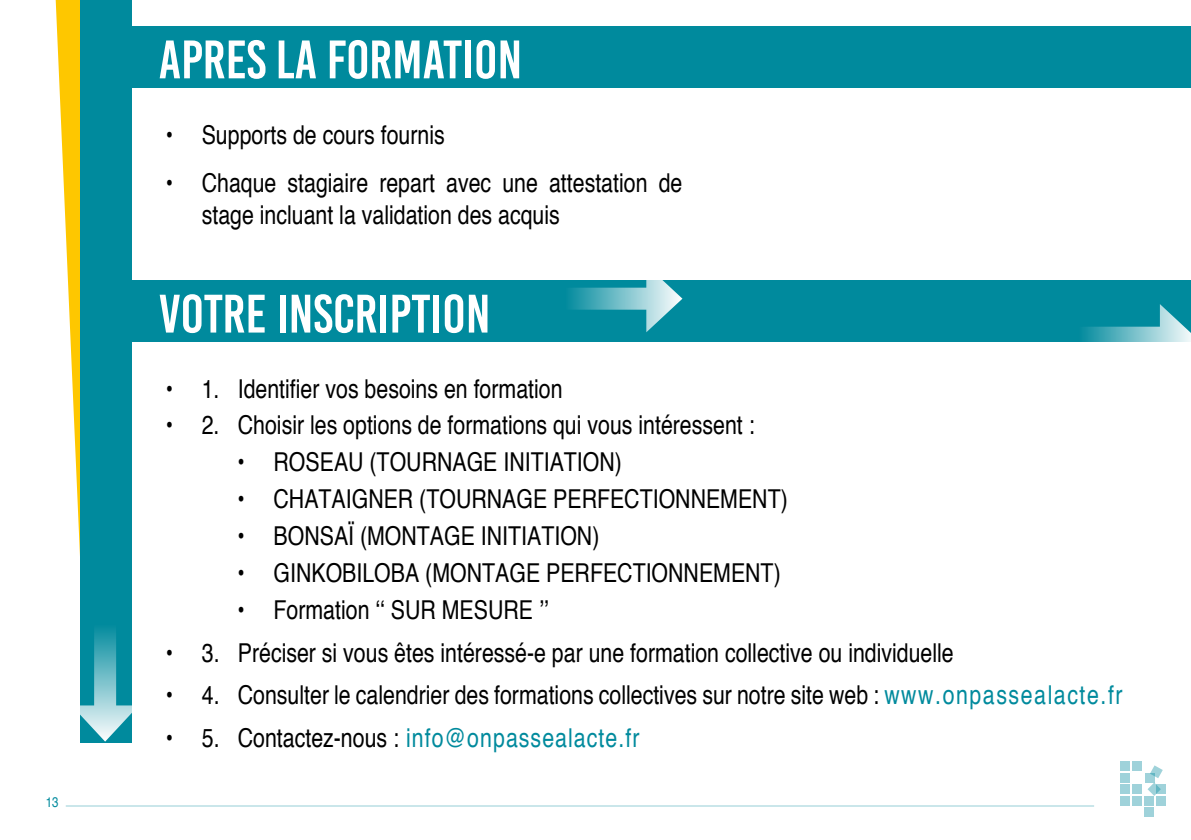
<style>
.page{position:relative;width:1191px;height:840px;background:#fff}
.page>*{position:absolute;margin:0;border:0;box-sizing:border-box;transform-origin:0 0}
.t1{font:54px "Bebas Kai";color:#fff}
.t2{font:condensed 26px/31.2px "Helvetica";color:#000}
.t3{font:condensed 26px "Helvetica";letter-spacing:.04em;color:#008a9d}
.t4{font:condensed 14px "Helvetica";color:#008a9d}
.s1{color:#008a9d}
.s2{color:#000}
</style>
<div class="page">
<div style="left:1132px;top:784px;width:10px;height:9px;background:#9fd2da"></div>
<div style="left:1156px;top:784px;width:10px;height:9px;background:#9fd2da"></div>
<div style="left:1132px;top:795px;width:10px;height:10px;background:#9fd2da"></div>
<div style="left:1120px;top:772px;width:10px;height:10px;background:#9fd2da"></div>
<div style="left:1132px;top:761px;width:10px;height:9px;background:#9fd2da"></div>
<div style="left:1156px;top:795px;width:10px;height:10px;background:#9fd2da"></div>
<div style="left:1120px;top:784px;width:10px;height:9px;background:#9fd2da"></div>
<div style="left:1145px;top:772px;width:9px;height:10px;background:#9fd2da"></div>
<div style="left:1120px;top:795px;width:10px;height:10px;background:#9fd2da"></div>
<div style="left:1144px;top:795px;width:10px;height:10px;background:#9fd2da"></div>
<div style="left:1120px;top:761px;width:10px;height:9px;background:#9fd2da"></div>
<svg style="left:1147px;top:765px;width:15px;height:30px"></svg>
<div style="left:1144px;top:807px;width:10px;height:9px;background:#9fd2da"></div>
<hr style="left:66px;top:805px;width:1028px;height:1px;background:#96cfd7">
<div style="left:130px;top:26px;width:1061px;height:62px;background:#008a9d"></div>
<div style="left:130px;top:280px;width:1061px;height:62px;background:#008a9d"></div>
<svg style="left:55px;top:0;width:25px;height:556px"></svg>
<div style="left:80px;top:0;width:52px;height:742px;background:#008a9d"></div>
<svg style="left:570px;top:287px;width:76px;height:22px;background:#5ab2bf"></svg>
<svg style="left:646px;top:280px;width:36px;height:52px"></svg>
<svg style="left:94px;top:629px;width:22px;height:76px;background:#5cb3c0"></svg>
<svg style="left:80px;top:705px;width:52px;height:36px"></svg>
<svg style="left:1083px;top:326px;width:76px;height:16px"></svg>
<svg style="left:1159px;top:304px;width:32px;height:38px"></svg>
<p class="t4" style="left:46px;top:792px;width:14px">13</p>
<h1 class="t1" style="left:159px;top:31px;width:365px">APRES LA FORMATION</h1>
<p class="t2" style="left:166px;top:119px;width:280px">• Supports de cours fournis</p>
<p class="t2" style="left:202px;top:167px;width:482px;text-indent:-36px">• Chaque stagiaire repart avec une attestation de stage incluant la validation des acquis</p>
<h1 class="t1" style="left:159px;top:285px;width:333px">VOTRE INSCRIPTION</h1>
<p class="t2" style="left:166px;top:372px;width:398px">• 1. Identifier vos besoins en formation</p>
<p class="t2" style="left:166px;top:409px;width:590px">• 2. Choisir les options de formations qui vous intéressent :</p>
<p class="t2" style="left:237px;top:445px;width:386px">• ROSEAU (TOURNAGE INITIATION)</p>
<p class="t2" style="left:237px;top:482px;width:552px">• CHATAIGNER (TOURNAGE PERFECTIONNEMENT)</p>
<p class="t2" style="left:237px;top:519px;width:363px">• BONSAÏ (MONTAGE INITIATION)</p>
<p class="t2" style="left:237px;top:556px;width:545px">• GINKOBILOBA (MONTAGE PERFECTIONNEMENT)</p>
<p class="t2" style="left:237px;top:593px;width:312px">• Formation ‘‘ SUR MESURE ’’</p>
<p class="t2" style="left:166px;top:636px;width:789px">• 3. Préciser si vous êtes intéressé-e par une formation collective ou individuelle</p>
<p class="t2" style="left:166px;top:678px;width:958px">• 4. Consulter le calendrier des formations collectives sur notre site web : <span class="s1">www.onpassealacte.fr</span></p>
<p class="t3" style="left:166px;top:721px;width:475px"><span class="s2">• 5. Contactez-nous :</span> info@onpassealacte.fr</p>
</div>
